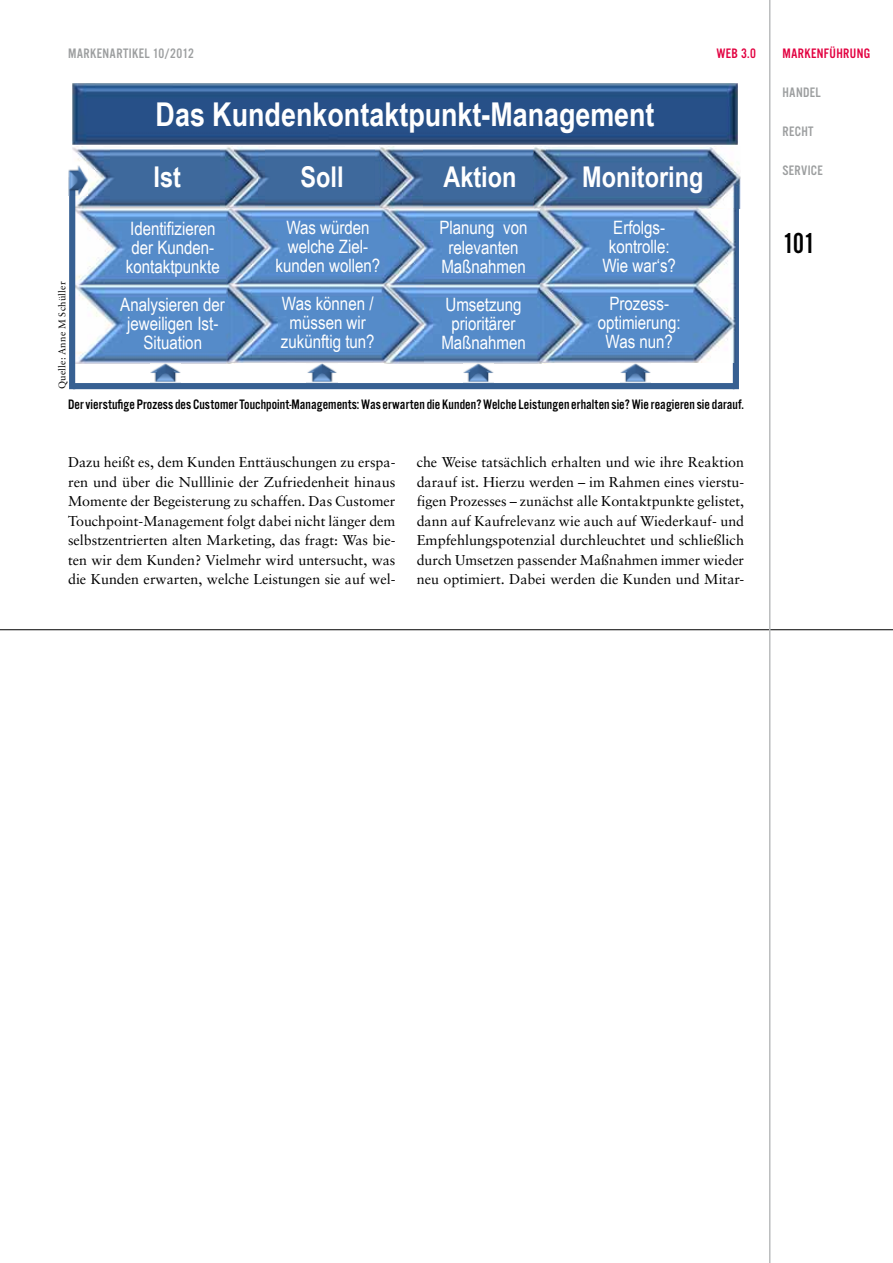
<style>
.page{position:relative;width:893px;height:1263px;background:#fff}
.page>*{position:absolute;margin:0;border:0;box-sizing:border-box;transform-origin:0 0}
.t1{font:700 32.85px "Arial Narrow";color:#fff}
.t2{font:30px "Alternate Got No 2 D";color:#000}
.t3{font:700 28.65px "Arial Narrow";color:#fff}
.t4{font:18.45px/19px "Arial Narrow";letter-spacing:-.005em;color:#fff;text-align:center}
.t5{font:14.25px/19.5px "Sabon";color:#000;text-align:justify}
.t6{font:14.25px "Alternate Got No 3 D";letter-spacing:.005em;color:#000}
.t7{font:14.25px "Alternate Got No 3 D";letter-spacing:.025em;color:#9c9e9f}
.t8{font:14.25px "Alternate Got No 3 D";letter-spacing:.025em;color:#e20040}
.t9{font:700 10.2px "Arial Narrow";color:#000}
.t10{font:9.75px "Sabon";letter-spacing:.02em;color:#000}
</style>
<div class="page">
<hr style="left:0;top:629px;width:893px;height:1px;background:#000">
<div style="left:733px;top:178px;width:6px;height:211px;background:#376092"></div>
<img style="left:424px;top:208px;width:116px;height:76px">
<img style="left:384px;top:284px;width:164px;height:80px">
<img style="left:75px;top:208px;width:154px;height:76px">
<img style="left:75px;top:284px;width:160px;height:80px">
<img style="left:229px;top:208px;width:195px;height:79px">
<img style="left:229px;top:284px;width:194px;height:79px">
<img style="left:540px;top:208px;width:195px;height:76px">
<img style="left:540px;top:284px;width:195px;height:79px">
<img style="left:257px;top:147px;width:124px;height:61px">
<img style="left:265px;top:148px;width:109px;height:59px">
<img style="left:381px;top:147px;width:154px;height:61px">
<img style="left:423px;top:148px;width:109px;height:59px">
<img style="left:535px;top:147px;width:205px;height:61px">
<img style="left:546px;top:148px;width:189px;height:59px">
<div style="left:73px;top:383px;width:661px;height:6px;background:#376092"></div>
<img style="left:72px;top:147px;width:185px;height:61px">
<img style="left:111px;top:148px;width:109px;height:59px">
<div style="left:69px;top:178px;width:6px;height:211px;background:#376092"></div>
<img style="left:150px;top:363px;width:30px;height:19px">
<img style="left:307px;top:363px;width:30px;height:19px">
<img style="left:463px;top:363px;width:30px;height:19px">
<img style="left:620px;top:363px;width:30px;height:19px">
<img style="left:72px;top:83px;width:665px;height:61px">
<img style="left:69px;top:165px;width:18px;height:31px">
<hr style="left:769px;top:0;width:1px;height:1263px;background:#bbbdbe">
<p class="t7" style="left:68px;top:46px;width:127px">markenartikel 10/2012</p>
<p class="t8" style="left:716px;top:46px;width:41px">web 3.0</p>
<h1 class="t1" style="left:156px;top:90px;width:500px">Das Kundenkontaktpunkt-Management</h1>
<p class="t10" style="left:56px;top:389px;width:109px;rotate:-90deg">Quelle: Anne M Schüller</p>
<h3 class="t3" style="left:154px;top:155px;width:29px">Ist</h3>
<h3 class="t3" style="left:301px;top:155px;width:44px">Soll</h3>
<h3 class="t3" style="left:443px;top:155px;width:75px">Aktion</h3>
<h3 class="t3" style="left:582px;top:155px;width:123px">Monitoring</h3>
<p class="t4" style="left:126px;top:218px;width:95px;text-align:left">Identifizieren der Kunden&shy;kontaktpunkte</p>
<p class="t4" style="left:120px;top:294px;width:106px">Analysieren der jeweiligen Ist-<br>Situation</p>
<p class="t4" style="left:276px;top:218px;width:106px">Was würden welche Ziel&shy;kunden wollen?</p>
<p class="t4" style="left:281px;top:293px;width:95px">Was können / müssen wir zukünftig tun?</p>
<p class="t4" style="left:440px;top:218px;width:90px">Planung von relevanten<br>Maßnahmen</p>
<p class="t4" style="left:441px;top:294px;width:86px">Umsetzung prioritärer<br>Maßnahmen</p>
<p class="t4" style="left:602px;top:217px;width:75px">Erfolgs&shy;kontrolle:<br>Wie war‘s?</p>
<p class="t4" style="left:598px;top:293px;width:84px">Prozess&shy;optimierung:<br>Was nun?</p>
<p class="t9" style="left:666px;top:392px;width:78px">© Anne M. Schüller</p>
<p class="t6" style="left:68px;top:397px;width:678px">Der vierstufige Prozess des Customer Touchpoint-Managements: Was erwarten die Kunden? Welche Leistungen erhalten sie? Wie reagieren sie darauf.</p>
<p class="t5" style="left:68px;top:452px;width:329px">Dazu heißt es, dem Kunden Enttäuschungen zu erspa&shy;ren und über die Nulllinie der Zufriedenheit hinaus Momente der Begeisterung zu schaffen. Das Customer Touchpoint-Management folgt dabei nicht länger dem selbstzentrierten alten Marketing, das fragt: Was bie&shy;ten wir dem Kunden? Vielmehr wird untersucht, was die Kunden erwarten, welche Leistungen sie auf wel-</p>
<p class="t5" style="left:417px;top:452px;width:329px">che Weise tatsächlich erhalten und wie ihre Reaktion darauf ist. Hierzu werden – im Rahmen eines vierstu&shy;figen Prozesses – zunächst alle Kontaktpunkte gelistet, dann auf Kaufrelevanz wie auch auf Wiederkauf- und Empfehlungspotenzial durchleuchtet und schließlich durch Umsetzen passender Maßnahmen immer wieder neu optimiert. Dabei werden die Kunden und Mitar-</p>
<p class="t8" style="left:782px;top:46px;width:16px">MARKEN</p>
<p class="t8" style="left:824px;top:46px;width:48px">FÜHRUNG</p>
<p class="t7" style="left:782px;top:85px;width:8px">HANDE</p>
<p class="t7" style="left:815px;top:85px;width:7px">L</p>
<p class="t7" style="left:782px;top:124px;width:8px">RECHT</p>
<p class="t7" style="left:782px;top:163px;width:32px">SERVICE</p>
<h2 class="t2" style="left:783px;top:227px;width:34px">101</h2>
</div>
